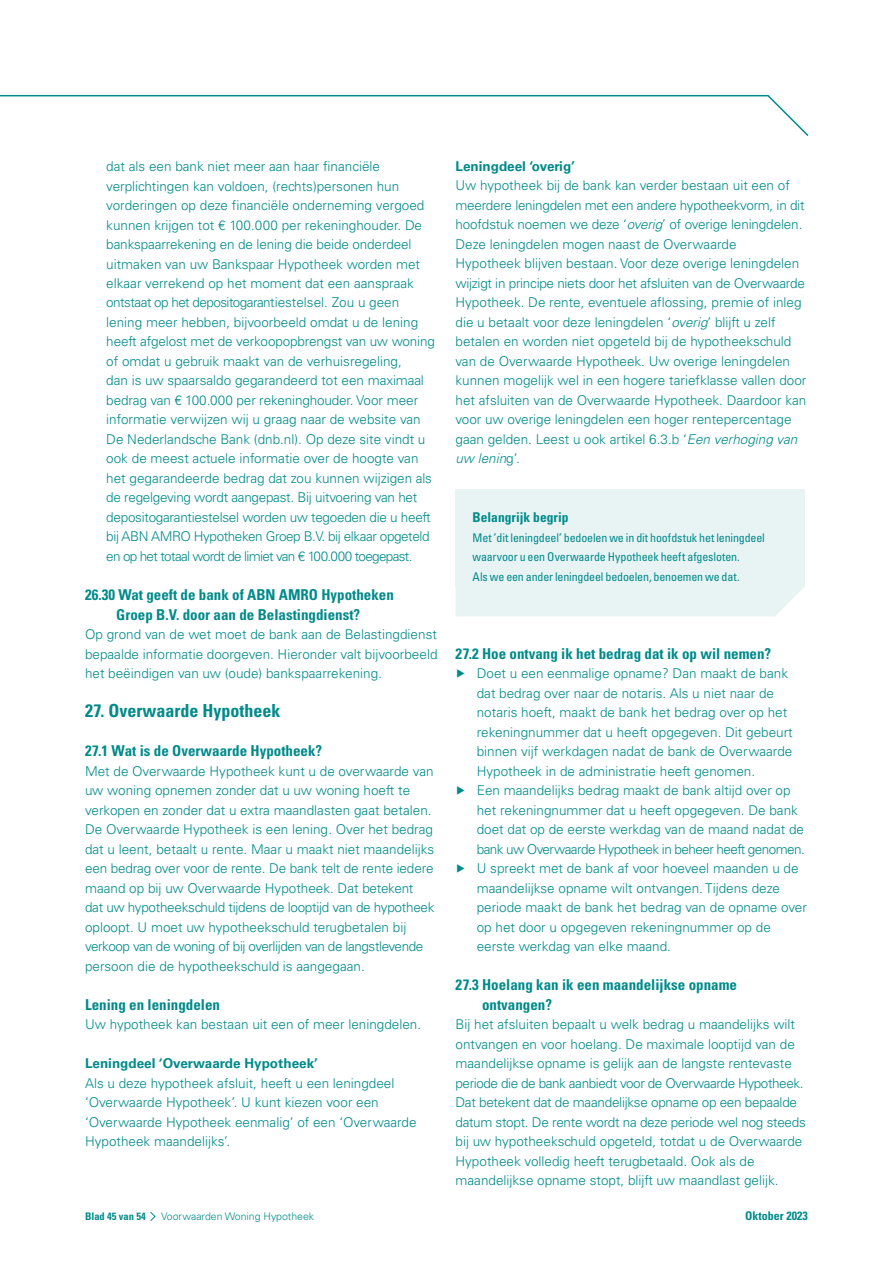
<style>
.page{position:relative;width:893px;height:1263px;background:#fff}
.page>*{position:absolute;margin:0;border:0;box-sizing:border-box;transform-origin:0 0}
.t1{font:700 condensed 18px "Univers LT Std";color:#008a8a}
.t2{font:700 condensed 15px/19.5px "Univers LT Std";color:#008a8a;text-align:center}
.t3{font:300 13.5px/19.5px "Univers LT Std";color:#008a8a}
.t4{font:700 13.5px "Univers LT Std";color:#008a8a}
.t5{font:300 13.5px "Univers LT Std";letter-spacing:-.04em;color:#008a8a}
.t6{font:700 condensed 13.5px "Univers LT Std";color:#008a8a}
.t7{font:condensed 12px/19.5px "Univers LT Std";letter-spacing:-.015em;color:#008a8a}
.t8{font:700 condensed 12px "Univers LT Std";color:#008a8a}
.t9{font:300 10.5px "Univers LT Std";color:#008a8a}
.t10{font:700 condensed 10.5px "Univers LT Std";color:#008a8a}
.s1{font-style:italic}
</style>
<div class="page">
<svg style="left:0;top:94px;width:809px;height:42px"></svg>
<svg style="left:150px;top:1211px;width:6px;height:10px"></svg>
<div style="left:455px;top:489px;width:350px;height:97px;background:#e8f3f4"></div>
<div style="left:455px;top:586px;width:350px;height:30px;background:#e8f3f4"></div>
<p class="t3" style="left:106px;top:156px;width:330px">dat als een bank niet meer aan haar financiële verplichtingen kan voldoen, (rechts)personen hun vorderingen op deze financiële onderneming vergoed kunnen krijgen tot € 100.000 per rekeninghouder. De bankspaarrekening en de lening die beide onderdeel uitmaken van uw Bankspaar Hypotheek worden met elkaar verrekend op het moment dat een aanspraak ontstaat op het depositogarantiestelsel. Zou u geen lening meer hebben, bijvoorbeeld omdat u de lening heeft afgelost met de verkoopopbrengst van uw woning of omdat u gebruik maakt van de verhuisregeling,<br>dan is uw spaarsaldo gegarandeerd tot een maximaal bedrag van € 100.000 per rekeninghouder. Voor meer informatie verwijzen wij u graag naar de website van De Nederlandsche Bank (dnb.nl). Op deze site vindt u ook de meest actuele informatie over de hoogte van het gegarandeerde bedrag dat zou kunnen wijzigen als de regelgeving wordt aangepast. Bij uitvoering van het depositogarantiestelsel worden uw tegoeden die u heeft bij ABN AMRO Hypotheken Groep B.V. bij elkaar opgeteld en op het totaal wordt de limiet van € 100.000 toegepast.</p>
<p class="t2" style="left:85px;top:585px;width:310px">26.30 Wat geeft de bank of ABN AMRO Hypotheken<br>Groep B.V. door aan de Belastingdienst?</p>
<p class="t3" style="left:85px;top:624px;width:354px;text-align:justify">Op grond van de wet moet de bank aan de Belastingdienst bepaalde informatie doorgeven. Hieronder valt bijvoorbeeld het beëindigen van uw (oude) bankspaarrekening.</p>
<h1 class="t1" style="left:85px;top:700px;width:197px">27. Overwaarde Hypotheek</h1>
<p class="t2" style="left:85px;top:741px;width:239px">27.1 Wat is de Overwaarde Hypotheek?</p>
<p class="t3" style="left:85px;top:761px;width:351px">Met de Overwaarde Hypotheek kunt u de overwaarde van uw woning opnemen zonder dat u uw woning hoeft te verkopen en zonder dat u extra maandlasten gaat betalen.<br>De Overwaarde Hypotheek is een lening. Over het bedrag dat u leent, betaalt u rente. Maar u maakt niet maandelijks een bedrag over voor de rente. De bank telt de rente iedere maand op bij uw Overwaarde Hypotheek. Dat betekent dat uw hypotheekschuld tijdens de looptijd van de hypotheek oploopt. U moet uw hypotheekschuld terugbetalen bij verkoop van de woning of bij overlijden van de langstlevende persoon die de hypotheekschuld is aangegaan.</p>
<p class="t2" style="left:85px;top:994px;width:136px">Lening en leningdelen</p>
<p class="t3" style="left:85px;top:1014px;width:338px">Uw hypotheek kan bestaan uit een of meer leningdelen.</p>
<p class="t4" style="left:85px;top:1055px;width:234px">Leningdeel ‘Overwaarde Hypotheek’</p>
<p class="t3" style="left:85px;top:1073px;width:333px">Als u deze hypotheek afsluit, heeft u een leningdeel ‘Overwaarde Hypotheek’. U kunt kiezen voor een ‘Overwaarde Hypotheek eenmalig’ of een ‘Overwaarde Hypotheek maandelijks’.</p>
<p class="t4" style="left:455px;top:158px;width:121px">Leningdeel ‘overig’</p>
<p class="t3" style="left:455px;top:176px;width:352px">Uw hypotheek bij de bank kan verder bestaan uit een of meerdere leningdelen met een andere hypotheekvorm, in dit hoofdstuk noemen we deze ‘<span class="s1">overig</span>’ of overige leningdelen.<br>Deze leningdelen mogen naast de Overwaarde<br>Hypotheek blijven bestaan. Voor deze overige leningdelen wijzigt in principe niets door het afsluiten van de Overwaarde Hypotheek. De rente, eventuele aflossing, premie of inleg die u betaalt voor deze leningdelen ‘<span class="s1">overig</span>’ blijft u zelf betalen en worden niet opgeteld bij de hypotheekschuld van de Overwaarde Hypotheek. Uw overige leningdelen kunnen mogelijk wel in een hogere tariefklasse vallen door het afsluiten van de Overwaarde Hypotheek. Daardoor kan voor uw overige leningdelen een hoger rentepercentage gaan gelden. Leest u ook artikel 6.3.b ‘<span class="s1">Een verhoging van uw lenin</span>g’.</p>
<p class="t6" style="left:472px;top:509px;width:97px">Belangrijk begrip</p>
<p class="t7" style="left:472px;top:527px;width:294px">Met ’dit leningdeel’ bedoelen we in dit hoofdstuk het leningdeel waarvoor u een Overwaarde Hypotheek heeft afgesloten.<br>Als we een ander leningdeel bedoelen, benoemen we dat.</p>
<p class="t2" style="left:455px;top:643px;width:317px">27.2 Hoe ontvang ik het bedrag dat ik op wil nemen?</p>
<p class="t3" style="left:455px;top:663px;width:334px">▶ Doet u een eenmalige opname? Dan maakt de bank</p>
<p class="t3" style="left:477px;top:683px;width:299px">dat bedrag over naar de notaris. Als u niet naar de</p>
<p class="t3" style="left:477px;top:702px;width:312px">notaris hoeft, maakt de bank het bedrag over op het</p>
<p class="t3" style="left:477px;top:722px;width:317px">rekeningnummer dat u heeft opgegeven. Dit gebeurt</p>
<p class="t3" style="left:477px;top:741px;width:317px">binnen vijf werkdagen nadat de bank de Overwaarde</p>
<p class="t3" style="left:477px;top:761px;width:280px">Hypotheek in de administratie heeft genomen.</p>
<p class="t3" style="left:455px;top:780px;width:337px">▶ Een maandelijks bedrag maakt de bank altijd over op</p>
<p class="t3" style="left:477px;top:800px;width:323px">het rekeningnummer dat u heeft opgegeven. De bank</p>
<p class="t3" style="left:477px;top:819px;width:329px">doet dat op de eerste werkdag van de maand nadat de</p>
<p class="t5" style="left:477px;top:841px;width:330px">bank uw Overwaarde Hypotheek in beheer heeft genomen.</p>
<p class="t3" style="left:455px;top:858px;width:345px">▶ U spreekt met de bank af voor hoeveel maanden u de</p>
<p class="t3" style="left:477px;top:878px;width:305px">maandelijkse opname wilt ontvangen. Tijdens deze</p>
<p class="t3" style="left:477px;top:897px;width:332px">periode maakt de bank het bedrag van de opname over</p>
<p class="t3" style="left:477px;top:917px;width:296px">op het door u opgegeven rekeningnummer op de</p>
<p class="t3" style="left:477px;top:936px;width:196px">eerste werkdag van elke maand.</p>
<p class="t2" style="left:482px;top:975px;width:256px;text-align:left;text-indent:-27px">27.3 Hoelang kan ik een maandelijkse opname ontvangen?</p>
<p class="t3" style="left:455px;top:1014px;width:352px">Bij het afsluiten bepaalt u welk bedrag u maandelijks wilt ontvangen en voor hoelang. De maximale looptijd van de maandelijkse opname is gelijk aan de langste rentevaste periode die de bank aanbiedt voor de Overwaarde Hypotheek.<br>Dat betekent dat de maandelijkse opname op een bepaalde datum stopt. De rente wordt na deze periode wel nog steeds bij uw hypotheekschuld opgeteld, totdat u de Overwaarde Hypotheek volledig heeft terugbetaald. Ook als de maandelijkse opname stopt, blijft uw maandlast gelijk.</p>
<p class="t10" style="left:85px;top:1209px;width:62px">Blad 45 van 54</p>
<p class="t9" style="left:161px;top:1209px;width:155px">Voorwaarden Woning Hypotheek</p>
<p class="t8" style="left:745px;top:1208px;width:64px">Oktober 2023</p>
</div>
